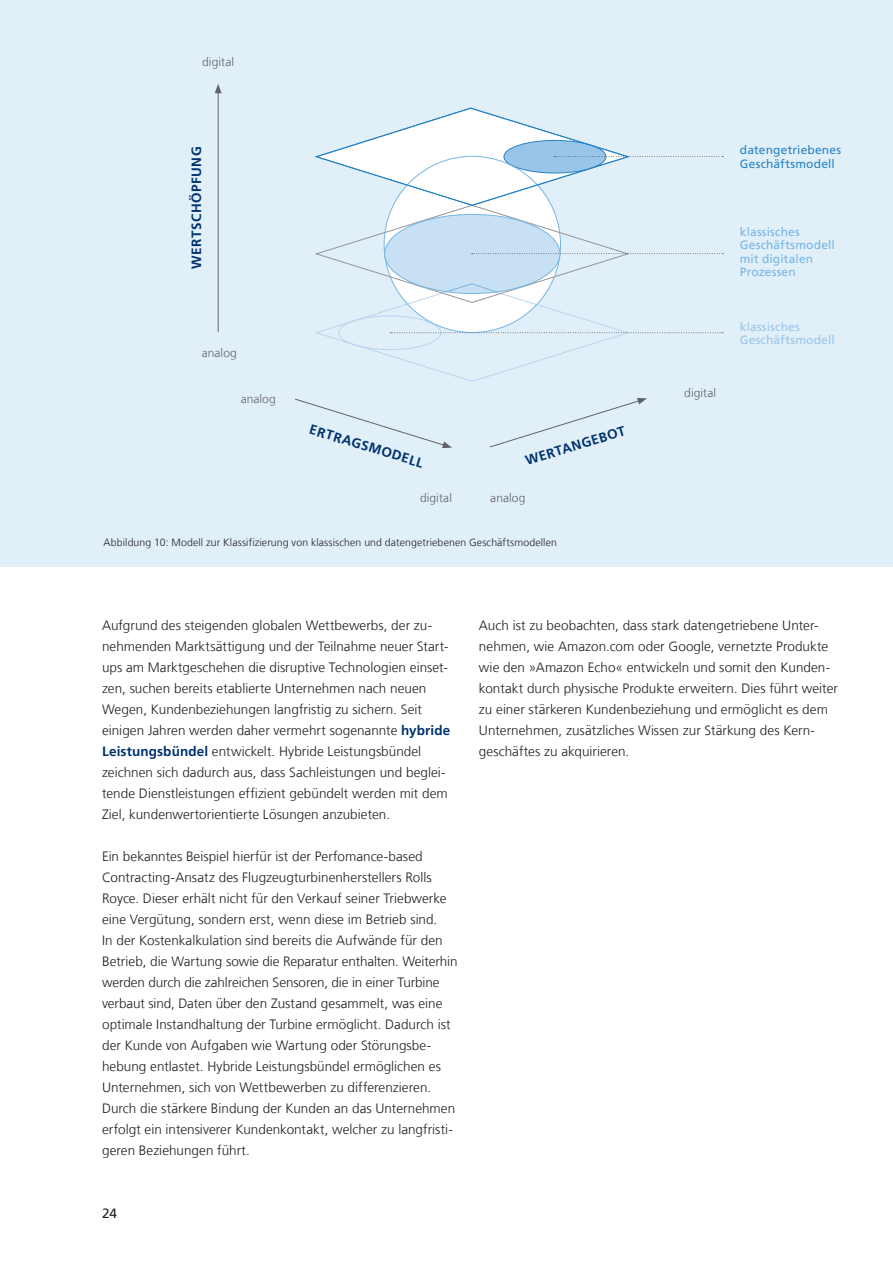
<style>
.page{position:relative;width:893px;height:1263px;background:#fff}
.page>*{position:absolute;margin:0;border:0;box-sizing:border-box;transform-origin:0 0}
.t1{font:300 13.5px/21px "Frutiger LT Com";letter-spacing:.005em;color:#231f20}
.t2{font:700 13.5px "Frutiger LT Com";letter-spacing:.035em;color:#00326d}
.t3{font:13.5px "Frutiger LT Com";color:#231f20}
.t4{font:12px/13.5px "Frutiger LT Com";letter-spacing:.015em;color:#77b6e4}
.t5{font:300 12px "Frutiger LT Com";letter-spacing:.005em;color:#636366}
.t6{font:12px/13.5px "Frutiger LT Com";letter-spacing:.015em;color:#2783c5}
.t7{font:12px/13.5px "Frutiger LT Com";letter-spacing:.015em;color:#99c5e9}
.t8{font:300 10.5px "Frutiger LT Com";letter-spacing:.01em;color:#231f20}
.s1{font-weight:700;color:#00326d}
</style>
<div class="page">
<div style="left:0;top:0;width:893px;height:567px;background:#e1eff9"></div>
<hr style="left:218px;top:91px;width:1px;height:241px;background:#636366">
<svg style="left:215px;top:84px;width:7px;height:9px"></svg>
<svg style="left:295px;top:398px;width:157px;height:50px"></svg>
<svg style="left:490px;top:398px;width:157px;height:50px"></svg>
<svg style="left:314px;top:107px;width:409px;height:275px"></svg>
<p class="t5" style="left:202px;top:55px;width:33px">digital</p>
<p class="t2" style="left:189px;top:269px;width:124px;rotate:-90deg">WERTSCHÖPFUNG</p>
<p class="t5" style="left:202px;top:346px;width:37px">analog</p>
<p class="t5" style="left:241px;top:392px;width:37px">analog</p>
<p class="t2" style="left:312px;top:421px;width:120px;rotate:17deg">ERTRAGSMODELL</p>
<p class="t2" style="left:523px;top:453px;width:105px;rotate:-17deg">WERTANGEBOT</p>
<p class="t5" style="left:420px;top:491px;width:33px">digital</p>
<p class="t5" style="left:490px;top:491px;width:37px">analog</p>
<p class="t8" style="left:104px;top:536px;width:455px">Abbildung 10: Modell zur Klassifizierung von klassischen und datengetriebenen Geschäftsmodellen</p>
<p class="t5" style="left:684px;top:386px;width:33px">digital</p>
<p class="t6" style="left:740px;top:144px;width:103px">datengetriebenes<br>Geschäftsmodell</p>
<p class="t4" style="left:740px;top:225px;width:96px">klassisches<br>Geschäftsmodell mit digitalen<br>Prozessen</p>
<p class="t7" style="left:740px;top:320px;width:96px">klassisches<br>Geschäftsmodell</p>
<p class="t1" style="left:102px;top:615px;width:350px">Aufgrund des steigenden globalen Wettbewerbs, der zu&shy;nehmenden Marktsättigung und der Teilnahme neuer Start&shy;ups am Marktgeschehen die disruptive Technologien einset&shy;zen, suchen bereits etablierte Unternehmen nach neuen Wegen, Kundenbeziehungen langfristig zu sichern. Seit einigen Jahren werden daher vermehrt sogenannte <span class="s1">hybride Leistungsbündel</span> entwickelt. Hybride Leistungsbündel zeichnen sich dadurch aus, dass Sachleistungen und beglei&shy;tende Dienstleistungen effizient gebündelt werden mit dem Ziel, kundenwertorientierte Lösungen anzubieten.</p>
<p class="t1" style="left:102px;top:846px;width:357px">Ein bekanntes Beispiel hierfür ist der Perfomance-based Contracting-Ansatz des Flugzeugturbinenherstellers Rolls Royce. Dieser erhält nicht für den Verkauf seiner Triebwerke eine Vergütung, sondern erst, wenn diese im Betrieb sind.<br>In der Kostenkalkulation sind bereits die Aufwände für den Betrieb, die Wartung sowie die Reparatur enthalten. Weiterhin werden durch die zahlreichen Sensoren, die in einer Turbine verbaut sind, Daten über den Zustand gesammelt, was eine optimale Instandhaltung der Turbine ermöglicht. Dadurch ist der Kunde von Aufgaben wie Wartung oder Störungsbe&shy;hebung entlastet. Hybride Leistungsbündel ermöglichen es Unternehmen, sich von Wettbewerben zu differenzieren.<br>Durch die stärkere Bindung der Kunden an das Unternehmen erfolgt ein intensiverer Kundenkontakt, welcher zu langfristi&shy;geren Beziehungen führt.</p>
<p class="t3" style="left:102px;top:1205px;width:16px">24</p>
<p class="t1" style="left:479px;top:615px;width:361px">Auch ist zu beobachten, dass stark datengetriebene Unter&shy;nehmen, wie Amazon.com oder Google, vernetzte Produkte wie den »Amazon Echo« entwickeln und somit den Kunden&shy;kontakt durch physische Produkte erweitern. Dies führt weiter zu einer stärkeren Kundenbeziehung und ermöglicht es dem Unternehmen, zusätzliches Wissen zur Stärkung des Kern&shy;geschäftes zu akquirieren.</p>
</div>
